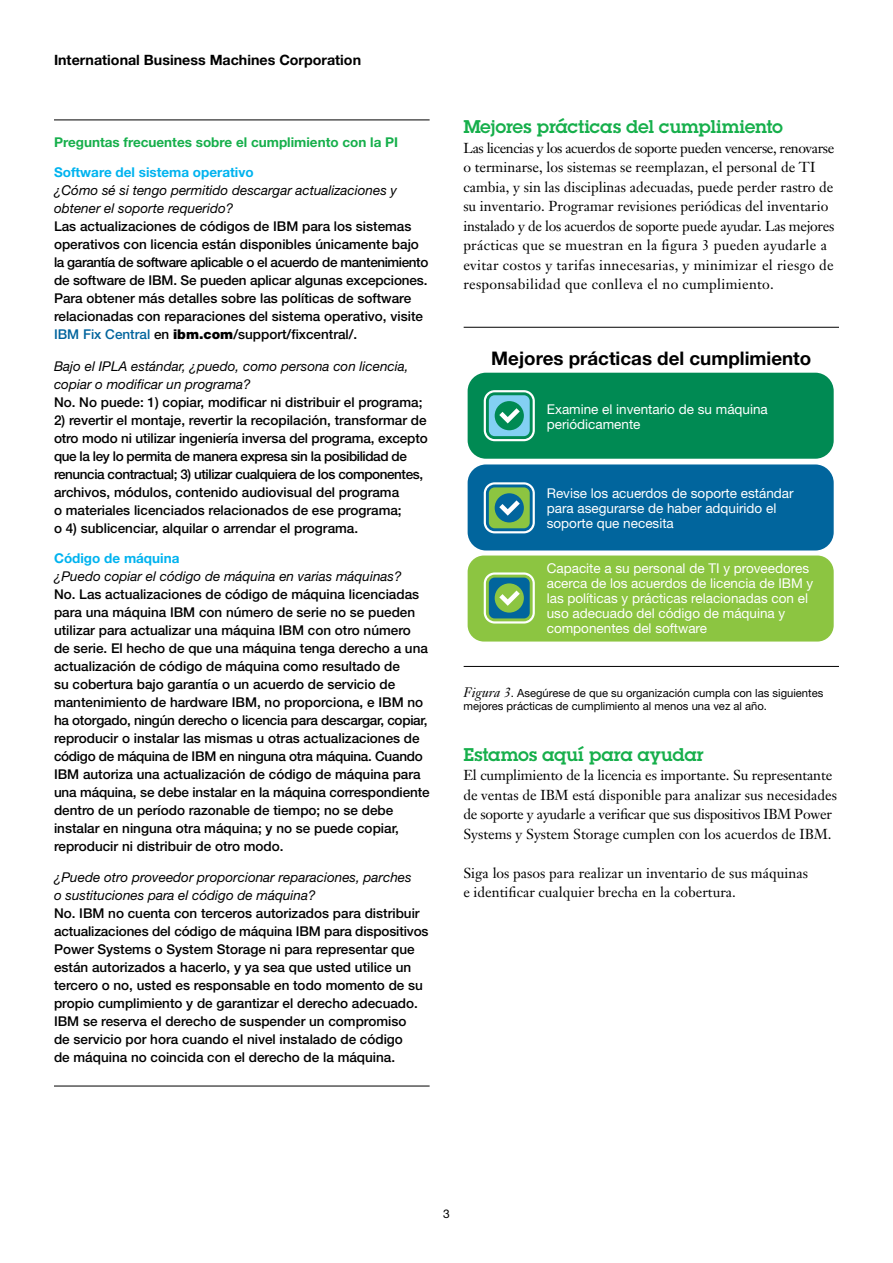
<style>
.page{position:relative;width:893px;height:1263px;background:#fff}
.page>*{position:absolute;margin:0;border:0;box-sizing:border-box;transform-origin:0 0}
.t1{font:700 18.75px "Helvetica Neue";color:#000}
.t2{font:18px "Lubalin Demifor IBM";color:#16af4b}
.t3{font:14.25px/19.5px "Janson Text LT Pro";color:#000}
.t4{font:700 14.25px "Helvetica Neue";color:#000}
.t5{font:500 13.5px/18px "Helvetica Neue";color:#000}
.t6{font:13.5px/15px "Helvetica Neue";color:#fff}
.t7{font:italic 13.5px/18px "Helvetica Neue";color:#000}
.t8{font:700 13.5px "Helvetica Neue";color:#16af4b}
.t9{font:700 13.5px "Helvetica Neue";color:#00b3ef}
.t10{font:12px "Helvetica Neue";color:#000}
.t11{font:11.25px/13.5px "Helvetica Neue";color:#000}
.s1{color:#00649d}
.s2{font-weight:900}
.s3{font-family:"Janson Text LT Pro";font-style:italic;font-size:13.5px}
</style>
<div class="page">
<hr style="left:464px;top:327px;width:375px;height:1px;background:#000">
<div style="left:468px;top:373px;width:366px;height:86px;background:#008a53;border-radius:18px"></div>
<svg style="left:484px;top:390px;width:51px;height:51px"></svg>
<div style="left:468px;top:464px;width:366px;height:86px;background:#01659d;border-radius:18px"></div>
<div style="left:468px;top:555px;width:366px;height:86px;background:#8cc541;border-radius:16px"></div>
<svg style="left:484px;top:482px;width:51px;height:51px"></svg>
<svg style="left:484px;top:572px;width:51px;height:51px"></svg>
<hr style="left:464px;top:666px;width:375px;height:1px;background:#000">
<hr style="left:54px;top:120px;width:376px;height:1px;background:#000">
<hr style="left:54px;top:1086px;width:376px;height:1px;background:#000">
<p class="t4" style="left:54px;top:51px;width:309px">International Business Machines Corporation</p>
<p class="t8" style="left:54px;top:134px;width:346px">Preguntas frecuentes sobre el cumplimiento con la PI</p>
<p class="t9" style="left:54px;top:164px;width:201px">Software del sistema operativo</p>
<p class="t7" style="left:54px;top:181px;width:345px">¿Cómo sé si tengo permitido descargar actualizaciones y obtener el soporte requerido?</p>
<p class="t5" style="left:54px;top:217px;width:376px">Las actualizaciones de códigos de IBM para los sistemas operativos con licencia están disponibles únicamente bajo la garantía de software aplicable o el acuerdo de mantenimiento de software de IBM. Se pueden aplicar algunas excepciones.<br>Para obtener más detalles sobre las políticas de software relacionadas con reparaciones del sistema operativo, visite <span class="s1">IBM Fix Central</span> en <span class="s2">ibm.com</span>/support/fixcentral/.</p>
<p class="t7" style="left:54px;top:357px;width:356px">Bajo el IPLA estándar, ¿puedo, como persona con licencia, copiar o modificar un programa?</p>
<p class="t5" style="left:54px;top:393px;width:370px">No. No puede: 1) copiar, modificar ni distribuir el programa;</p>
<p class="t5" style="left:54px;top:411px;width:375px">2) revertir el montaje, revertir la recopilación, transformar de otro modo ni utilizar ingeniería inversa del programa, excepto que la ley lo permita de manera expresa sin la posibilidad de renuncia contractual; 3) utilizar cualquiera de los componentes, archivos, módulos, contenido audiovisual del programa<br>o materiales licenciados relacionados de ese programa;<br>o 4) sublicenciar, alquilar o arrendar el programa.</p>
<p class="t9" style="left:54px;top:550px;width:127px">Código de máquina</p>
<p class="t7" style="left:54px;top:567px;width:349px">¿Puedo copiar el código de máquina en varias máquinas?</p>
<p class="t5" style="left:54px;top:585px;width:377px">No. Las actualizaciones de código de máquina licenciadas para una máquina IBM con número de serie no se pueden utilizar para actualizar una máquina IBM con otro número de serie. El hecho de que una máquina tenga derecho a una actualización de código de máquina como resultado de<br>su cobertura bajo garantía o un acuerdo de servicio de mantenimiento de hardware IBM, no proporciona, e IBM no ha otorgado, ningún derecho o licencia para descargar, copiar, reproducir o instalar las mismas u otras actualizaciones de código de máquina de IBM en ninguna otra máquina. Cuando IBM autoriza una actualización de código de máquina para una máquina, se debe instalar en la máquina correspondiente dentro de un período razonable de tiempo; no se debe instalar en ninguna otra máquina; y no se puede copiar, reproducir ni distribuir de otro modo.</p>
<p class="t7" style="left:54px;top:868px;width:359px">¿Puede otro proveedor proporcionar reparaciones, parches o sustituciones para el código de máquina?</p>
<p class="t5" style="left:54px;top:904px;width:376px">No. IBM no cuenta con terceros autorizados para distribuir actualizaciones del código de máquina IBM para dispositivos Power Systems o System Storage ni para representar que están autorizados a hacerlo, y ya sea que usted utilice un tercero o no, usted es responsable en todo momento de su propio cumplimiento y de garantizar el derecho adecuado.<br>IBM se reserva el derecho de suspender un compromiso<br>de servicio por hora cuando el nivel instalado de código<br>de máquina no coincida con el derecho de la máquina.</p>
<h2 class="t2" style="left:463px;top:115px;width:321px">Mejores prácticas del cumplimiento</h2>
<p class="t3" style="left:463px;top:138px;width:373px">Las licencias y los acuerdos de soporte pueden vencerse, renovarse o terminarse, los sistemas se reemplazan, el personal de TI cambia, y sin las disciplinas adecuadas, puede perder rastro de su inventario. Programar revisiones periódicas del inventario instalado y de los acuerdos de soporte puede ayudar. Las mejores prácticas que se muestran en la figura 3 pueden ayudarle a evitar costos y tarifas innecesarias, y minimizar el riesgo de responsabilidad que conlleva el no cumplimiento.</p>
<h1 class="t1" style="left:491px;top:347px;width:321px">Mejores prácticas del cumplimiento</h1>
<p class="t6" style="left:547px;top:402px;width:223px">Examine el inventario de su máquina periódicamente</p>
<p class="t6" style="left:547px;top:485px;width:248px">Revise los acuerdos de soporte estándar para asegurarse de haber adquirido el soporte que necesita</p>
<p class="t6" style="left:547px;top:561px;width:268px">Capacite a su personal de TI y proveedores acerca de los acuerdos de licencia de IBM y las políticas y prácticas relacionadas con el uso adecuado del código de máquina y componentes del software</p>
<p class="t11" style="left:464px;top:686px;width:361px"><span class="s3">Figura 3</span>. Asegúrese de que su organización cumpla con las siguientes mejores prácticas de cumplimiento al menos una vez al año.</p>
<h2 class="t2" style="left:463px;top:742px;width:241px">Estamos aquí para ayudar</h2>
<p class="t3" style="left:463px;top:765px;width:375px">El cumplimiento de la licencia es importante. Su representante de ventas de IBM está disponible para analizar sus necesidades de soporte y ayudarle a verificar que sus dispositivos IBM Power Systems y System Storage cumplen con los acuerdos de IBM.</p>
<p class="t3" style="left:463px;top:863px;width:346px">Siga los pasos para realizar un inventario de sus máquinas e identificar cualquier brecha en la cobertura.</p>
<p class="t10" style="left:443px;top:1207px;width:8px">3</p>
</div>
